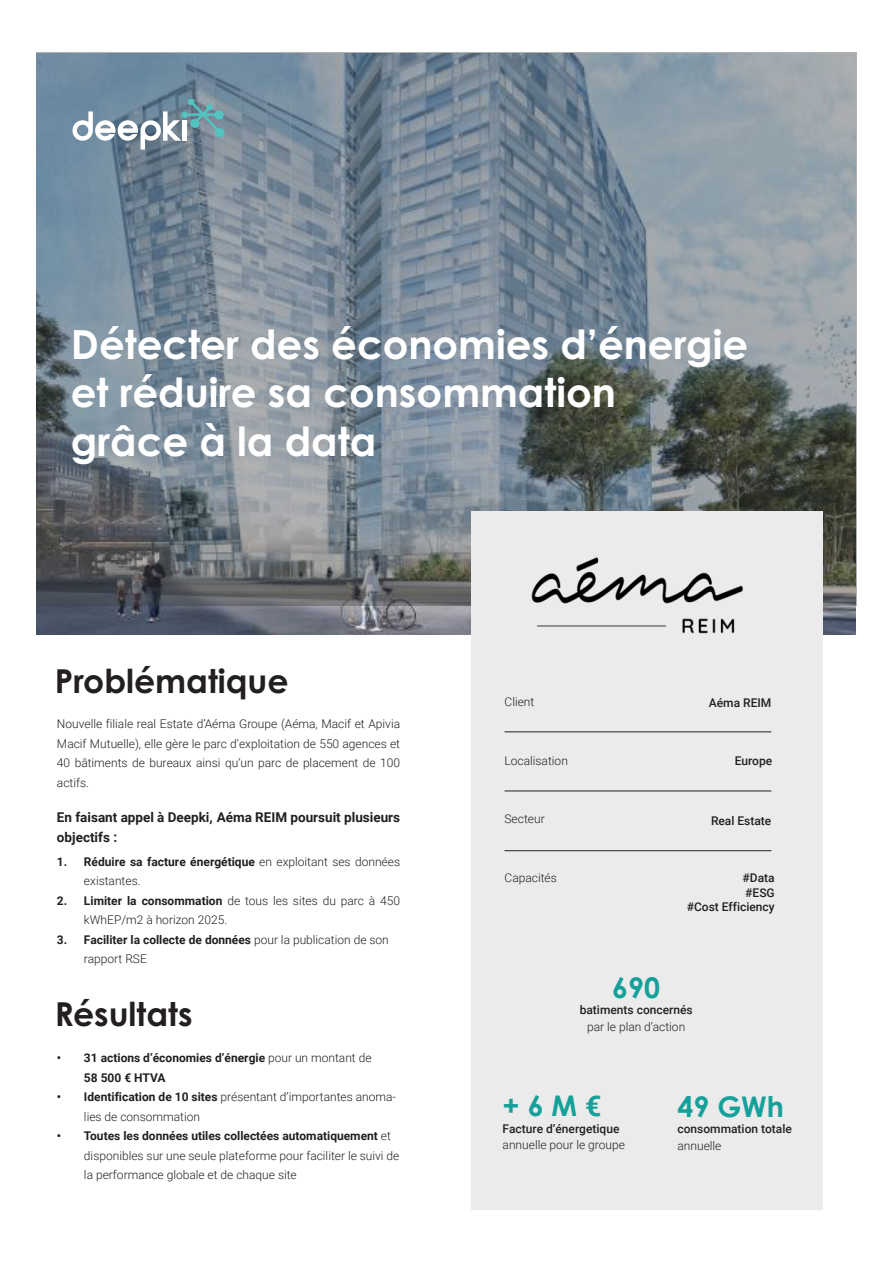
<style>
.page{position:relative;width:893px;height:1263px;background:#fff}
.page>*{position:absolute;margin:0;border:0;box-sizing:border-box;transform-origin:0 0}
.t1{font:700 40.2px/48.2px "Century Gothic Pro";color:#fff}
.t2{font:700 33px "Century Gothic Pro";color:#231f20}
.t3{font:700 28.5px "Century Gothic Pro";color:#15a19a}
.t4{font:700 13.5px/19.5px "Roboto";color:#231f20}
.t5{font:300 12px/19.5px "Roboto";color:#231f20}
.t6{font:500 12px/16.5px "Roboto";color:#231f20;text-align:center}
.t7{font:700 12px/19.5px "Roboto";color:#231f20}
.s1{font-weight:700}
.s2{font-weight:300}
.s3{font-family:"Roboto"}
</style>
<div class="page">
<img style="left:36px;top:606px;width:820px;height:29px">
<svg style="left:36px;top:53px;width:821px;height:553px;background:#77848e"></svg>
<svg style="left:72px;top:99px;width:153px;height:51px"></svg>
<div style="left:471px;top:511px;width:351px;height:698px;background:#ebebeb"></div>
<hr style="left:504px;top:731px;width:267px;height:1px;background:#231f20">
<hr style="left:504px;top:790px;width:267px;height:1px;background:#231f20">
<hr style="left:504px;top:850px;width:267px;height:1px;background:#231f20">
<img style="left:531px;top:557px;width:212px;height:77px">
<p class="t1" style="left:71px;top:320px;width:679px">Détecter des économies d’énergie et réduire sa consommation<br>grâce à la data</p>
<p class="t2" style="left:55px;top:661px;width:235px">Problématique</p>
<p class="t5" style="left:57px;top:714px;width:345px;text-align:justify">Nouvelle filiale real Estate d’Aéma Groupe (Aéma, Macif et Apivia Macif Mutuelle), elle gère le parc d’exploitation de 550 agences et 40 bâtiments de bureaux ainsi qu’un parc de placement de 100 actifs.</p>
<p class="t4" style="left:57px;top:807px;width:345px">En faisant appel à Deepki, Aéma REIM poursuit plusieurs objectifs :</p>
<p class="t5" style="left:84px;top:851px;width:318px;text-indent:-27px"><span class="s1">1. Réduire sa facture énergétique</span> en exploitant ses données existantes.</p>
<p class="t5" style="left:84px;top:890px;width:318px;text-indent:-27px"><span class="s1">2. Limiter la consommation</span> de tous les sites du parc à 450 kWhEP/m2 à horizon 2025.</p>
<p class="t5" style="left:84px;top:929px;width:306px;text-indent:-27px"><span class="s1">3. Faciliter la collecte de données</span> pour la publication de son rapport RSE</p>
<p class="t2" style="left:55px;top:994px;width:139px">Résultats</p>
<p class="t7" style="left:84px;top:1048px;width:289px;text-indent:-27px">• 31 actions d’économies d’énergie <span class="s2">pour un montant de<br></span>58 500 € HTVA</p>
<p class="t5" style="left:84px;top:1087px;width:313px;text-indent:-27px"><span class="s1">• Identification de 10 sites</span> présentant d’importantes anoma&shy;lies de consommation</p>
<p class="t5" style="left:84px;top:1126px;width:317px;text-indent:-27px"><span class="s1">• Toutes les données utiles collectées automatiquement</span> et disponibles sur une seule plateforme pour faciliter le suivi de la performance globale et de chaque site</p>
<p class="t5" style="left:504px;top:691px;width:31px">Client</p>
<p class="t6" style="left:709px;top:694px;width:64px">Aéma REIM</p>
<p class="t5" style="left:504px;top:750px;width:65px">Localisation</p>
<p class="t6" style="left:735px;top:752px;width:39px">Europe</p>
<p class="t5" style="left:504px;top:809px;width:42px">Secteur</p>
<p class="t6" style="left:711px;top:812px;width:62px">Real Estate</p>
<p class="t5" style="left:504px;top:867px;width:54px">Capacités</p>
<p class="t6" style="left:687px;top:870px;width:89px;line-height:14.4px;text-align:right">#Data<br>#ESG<br>#Cost Efficiency</p>
<p class="t3" style="left:612px;top:970px;width:49px">690</p>
<p class="t6" style="left:580px;top:1001px;width:115px">batiments concernés <span class="s2">par le plan d’action</span></p>
<p class="t3" style="left:503px;top:1088px;width:101px">+ 6 M <span class="s3">€</span></p>
<p class="t6" style="left:503px;top:1120px;width:118px">Facture d’énergetique</p>
<p class="t5" style="left:503px;top:1135px;width:124px">annuelle pour le groupe</p>
<p class="t3" style="left:677px;top:1088px;width:108px">49 GWh</p>
<p class="t6" style="left:677px;top:1120px;width:116px;text-align:left">consommation totale <span class="s2">annuelle</span></p>
</div>
